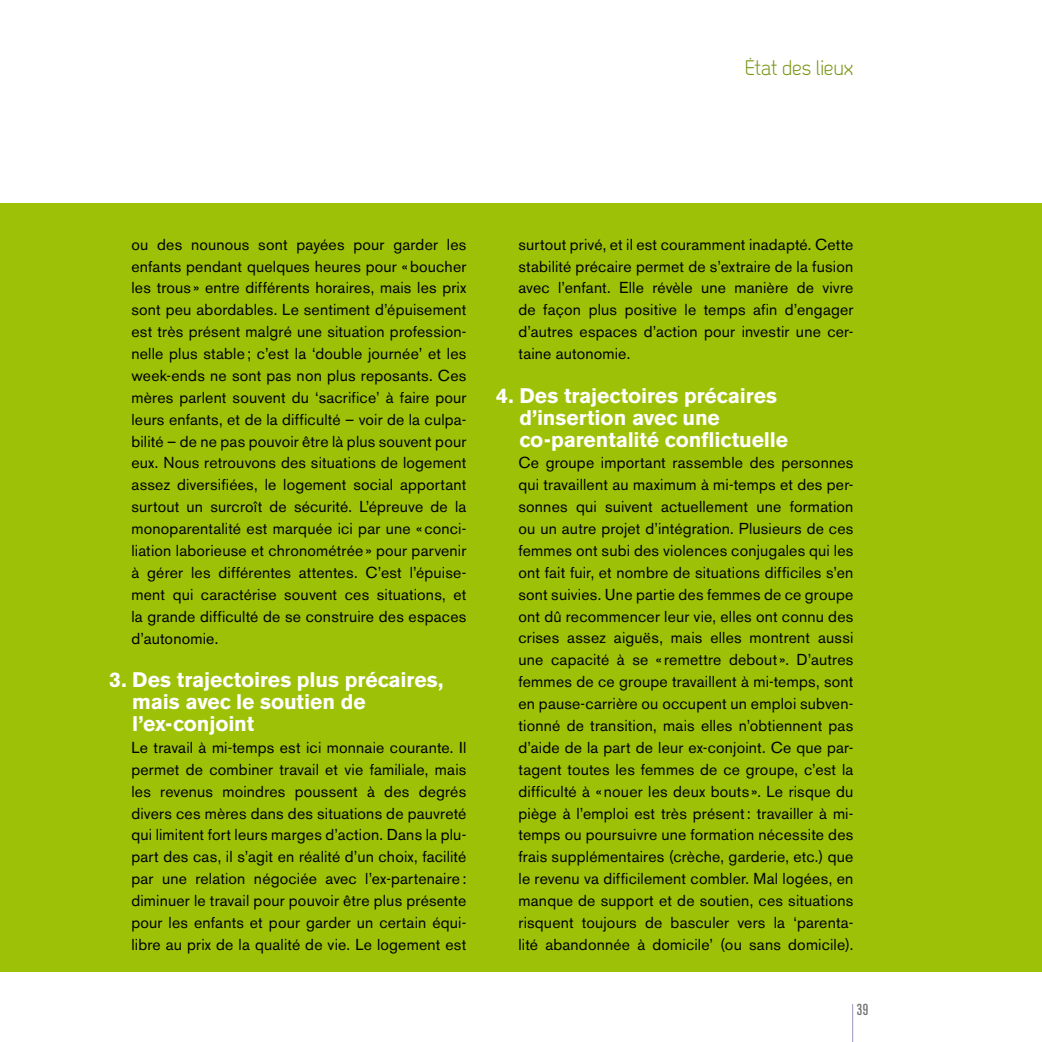
<style>
.page{position:relative;width:1042px;height:1042px;background:#fff}
.page>*{position:absolute;margin:0;border:0;box-sizing:border-box;transform-origin:0 0}
.t1{font:700 21px/21.9px "Akzidenz Grotesk BE";letter-spacing:-.005em;color:#fff}
.t2{font:21px "Dekar";color:#779511}
.t3{font:15.75px/21.9px "Akzidenz Grotesk BE";letter-spacing:.01em;color:#000;text-align:justify}
.t4{font:500 condensed 15.75px "Akzidenz Grotesk BE";color:#707172}
</style>
<div class="page">
<div style="left:0;top:158px;width:1042px;height:813px;background:#9dc107"></div>
<div style="left:0;top:142px;width:1042px;height:61px;background:#fff"></div>
<hr style="left:852px;top:1004px;width:1px;height:38px;background:#9a92bb">
<h1 class="t2" style="left:745px;top:57px;width:110px">état des lieux</h1>
<p class="t3" style="left:131px;top:233px;width:336px">ou des nounous sont payées pour garder les enfants pendant quelques heures pour «boucher les trous » entre différents horaires, mais les prix sont peu abordables. Le sentiment d’épuisement est très présent malgré une situation profession&shy;nelle plus stable; c’est la ‘double journée’ et les week-ends ne sont pas non plus reposants. Ces mères parlent souvent du ‘sacrifice’ à faire pour leurs enfants, et de la difficulté – voir de la culpa&shy;bilité – de ne pas pouvoir être là plus souvent pour eux. Nous retrouvons des situations de logement assez diversifiées, le logement social apportant surtout un surcroît de sécurité. L’épreuve de la monoparentalité est marquée ici par une «conci&shy;liation laborieuse et chronométrée» pour parvenir à gérer les différentes attentes. C’est l’épuise&shy;ment qui caractérise souvent ces situations, et la grande difficulté de se construire des espaces d’autonomie.</p>
<h1 class="t1" style="left:132px;top:669px;width:313px;text-indent:-23px">3. Des trajectoires plus précaires, mais avec le soutien de l’ex-conjoint</h1>
<p class="t3" style="left:131px;top:736px;width:336px">Le travail à mi-temps est ici monnaie courante. Il permet de combiner travail et vie familiale, mais les revenus moindres poussent à des degrés divers ces mères dans des situations de pauvreté qui limitent fort leurs marges d’action. Dans la plu&shy;part des cas, il s’agit en réalité d’un choix, facilité par une relation négociée avec l’ex-partenaire : diminuer le travail pour pouvoir être plus présente pour les enfants et pour garder un certain équi&shy;libre au prix de la qualité de vie. Le logement est</p>
<p class="t3" style="left:518px;top:233px;width:336px">surtout privé, et il est couramment inadapté. Cette stabilité précaire permet de s’extraire de la fusion avec l’enfant. Elle révèle une manière de vivre de façon plus positive le temps afin d’engager d’autres espaces d’action pour investir une cer&shy;taine autonomie.</p>
<h1 class="t1" style="left:519px;top:385px;width:270px;text-indent:-23px">4. Des trajectoires précaires d’insertion avec une co-parentalité conflictuelle</h1>
<p class="t3" style="left:518px;top:452px;width:336px">Ce groupe important rassemble des personnes qui travaillent au maximum à mi-temps et des per&shy;sonnes qui suivent actuellement une formation ou un autre projet d’intégration. Plusieurs de ces femmes ont subi des violences conjugales qui les ont fait fuir, et nombre de situations difficiles s’en sont suivies. Une partie des femmes de ce groupe ont dû recommencer leur vie, elles ont connu des crises assez aiguës, mais elles montrent aussi une capacité à se «remettre debout». D’autres femmes de ce groupe travaillent à mi-temps, sont en pause-carrière ou occupent un emploi subven&shy;tionné de transition, mais elles n’obtiennent pas d’aide de la part de leur ex-conjoint. Ce que par&shy;tagent toutes les femmes de ce groupe, c’est la difficulté à «nouer les deux bouts ». Le risque du piège à l’emploi est très présent: travailler à mi&shy;temps ou poursuivre une formation nécessite des frais supplémentaires (crèche, garderie, etc.) que le revenu va difficilement combler. Mal logées, en manque de support et de soutien, ces situations risquent toujours de basculer vers la ‘parenta&shy;lité abandonnée à domicile’ (ou sans domicile).</p>
<p class="t4" style="left:857px;top:1001px;width:13px">39</p>
</div>
